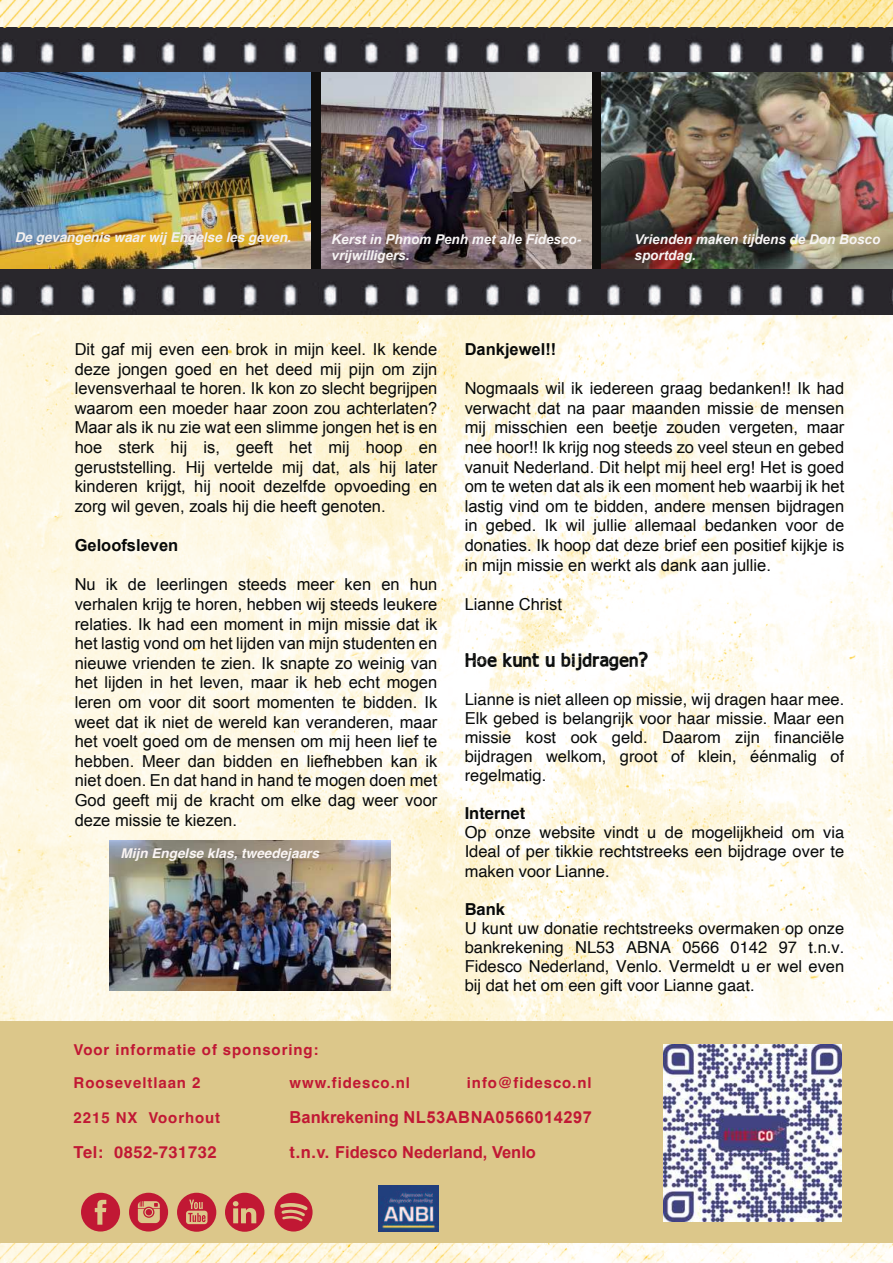
<style>
.page{position:relative;width:893px;height:1263px;background:#fff}
.page>*{position:absolute;margin:0;border:0;box-sizing:border-box;transform-origin:0 0}
.t1{font:19.5px "Good bye lullaby";color:#080a0a}
.t2{font:16.5px/19.6px "Arial";color:#070909;text-align:justify}
.t3{font:16.5px/19px "Helvetica";color:#080a0a;text-align:justify}
.t4{font:700 16.5px "Arial";letter-spacing:.03em;color:#c11834}
.t5{font:700 16.5px "Arial";color:#c11834}
.t6{font:700 16.5px "Arial";color:#070909}
.t7{font:700 16.5px "Helvetica";letter-spacing:.03em;color:#c11834}
.t8{font:700 16.5px "Helvetica";color:#080a0a}
.t9{font:700 15px "Helvetica";letter-spacing:.06em;color:#c11834}
.t10{font:italic 700 13.5px/16px "Arial";color:#f7f4f4}
.t11{font:italic 700 13.5px "Helvetica";color:#f3f0ef}
.t12{font:italic 700 13.5px "Helvetica";color:#faf5f4}
.s1{font-family:"Helvetica"}
</style>
<div class="page">
<img style="left:0;top:314px;width:893px;height:707px">
<img style="left:0;top:1243px;width:893px;height:20px">
<img style="left:0;top:0;width:893px;height:314px">
<div style="left:590px;top:73px;width:20px;height:196px;background:#100f0e"></div>
<div style="left:308px;top:73px;width:20px;height:196px;background:#100f0e"></div>
<div style="left:0;top:1021px;width:893px;height:222px;background:#dcc78a"></div>
<img style="left:664px;top:1044px;width:177px;height:178px">
<img style="left:378px;top:1185px;width:61px;height:46px">
<svg style="left:274px;top:1193px;width:39px;height:38px"></svg>
<svg style="left:81px;top:1193px;width:39px;height:38px"></svg>
<svg style="left:177px;top:1193px;width:39px;height:39px"></svg>
<svg style="left:129px;top:1193px;width:39px;height:38px"></svg>
<svg style="left:225px;top:1193px;width:39px;height:39px"></svg>
<img style="left:0;top:73px;width:310px;height:196px">
<img style="left:321px;top:73px;width:270px;height:196px">
<img style="left:601px;top:73px;width:292px;height:196px">
<img style="left:110px;top:840px;width:280px;height:151px">
<p class="t11" style="left:15px;top:229px;width:278px">De gevangenis waar wĳ Engelse les geven.</p>
<p class="t10" style="left:331px;top:231px;width:251px">Kerst in Phnom Penh met alle Fidesco&shy;vrĳwilligers.</p>
<p class="t10" style="left:634px;top:231px;width:247px">Vrienden maken tĳdens de Don Bosco sportdag.</p>
<p class="t2" style="left:75px;top:340px;width:364px">Dit gaf mĳ even een brok in mĳn keel. Ik kende deze jongen goed en het deed mĳ pĳn om zĳn levensverhaal te horen. Ik kon zo slecht begrĳpen waarom een moeder haar zoon zou achterlaten?<br>Maar als ik nu zie wat een slimme jongen het is en hoe sterk hĳ is, geeft het mĳ hoop en geruststelling. Hĳ vertelde mĳ dat, als hĳ later kinderen krĳgt, hĳ nooit dezelfde opvoeding en zorg wil geven, zoals hĳ die heeft genoten.</p>
<p class="t6" style="left:75px;top:534px;width:105px">Geloofsleven</p>
<p class="t2" style="left:75px;top:575px;width:364px">Nu ik de leerlingen steeds meer ken en hun verhalen krĳg te horen, hebben wĳ steeds leukere relaties. Ik had een moment in mĳn missie dat ik het lastig vond om het lĳden van mĳn studenten en nieuwe vrienden te zien. Ik snapte zo weinig van het lĳden in het leven, maar ik heb echt mogen leren om voor dit soort momenten te bidden. Ik weet dat ik niet de wereld kan veranderen, maar het voelt goed om de mensen om mĳ heen lief te hebben. Meer dan bidden en liefhebben kan ik niet doen. En dat hand in hand te mogen doen met God geeft mĳ de kracht om elke dag weer voor deze missie te kiezen.</p>
<p class="t12" style="left:120px;top:845px;width:200px">Mĳn Engelse klas, tweedejaars</p>
<p class="t6" style="left:465px;top:338px;width:93px">Dankjewel!!</p>
<p class="t2" style="left:465px;top:379px;width:381px">Nogmaals wil ik iedereen graag bedanken!! Ik had verwacht dat na paar maanden missie de mensen mĳ misschien een beetje zouden vergeten, maar nee hoor!! Ik krĳg nog steeds zo veel steun en gebed vanuit Nederland. Dit helpt mĳ heel erg! Het is goed om te weten dat als ik een moment heb waarbĳ ik het lastig vind om te bidden, andere mensen bĳdragen in gebed. Ik wil jullie allemaal bedanken voor de donaties. Ik hoop dat deze brief een positief kĳkje is in mĳn missie en werkt als dank aan jullie.</p>
<p class="t2" style="left:465px;top:594px;width:99px">Lianne Christ</p>
<p class="t1" style="left:465px;top:650px;width:185px">Hoe kunt u bijdragen?</p>
<p class="t3" style="left:465px;top:690px;width:381px">Lianne is niet alleen op missie, wĳ dragen haar mee.<br>Elk gebed is belangrĳk voor haar missie. Maar een missie kost ook geld. Daarom zĳn 昀椀nanciële bĳdragen welkom, groot of klein, éénmalig of regelmatig.</p>
<p class="t8" style="left:465px;top:803px;width:62px">Internet</p>
<p class="t3" style="left:465px;top:824px;width:381px">Op onze website vindt u de mogelĳkheid om via Ideal of per tikkie rechtstreeks een bĳdrage over te maken voor Lianne.</p>
<p class="t8" style="left:465px;top:899px;width:42px">Bank</p>
<p class="t3" style="left:465px;top:919px;width:381px">U kunt uw donatie rechtstreeks overmaken op onze bankrekening NL53 ABNA 0566 0142 97 t.n.v.<br>Fidesco Nederland, Venlo. Vermeldt u er wel even bĳ dat het om een gift voor Lianne gaat.</p>
<p class="t9" style="left:74px;top:1040px;width:246px">Voor informatie of sponsoring:</p>
<p class="t9" style="left:74px;top:1073px;width:128px">Rooseveltlaan 2</p>
<p class="t9" style="left:290px;top:1073px;width:122px">www.fidesco.nl</p>
<p class="t9" style="left:467px;top:1073px;width:126px">info@fidesco.nl</p>
<p class="t9" style="left:74px;top:1108px;width:148px">2215 NX Voorhout</p>
<p class="t4" style="left:290px;top:1106px;width:304px">Bankrekening NL53ABNA0566014297</p>
<p class="t7" style="left:74px;top:1142px;width:144px">Tel: 0852-731732</p>
<p class="t5" style="left:290px;top:1141px;width:248px"><span class="s1">t.n.v.</span> Fidesco Nederland, Venlo</p>
</div>
